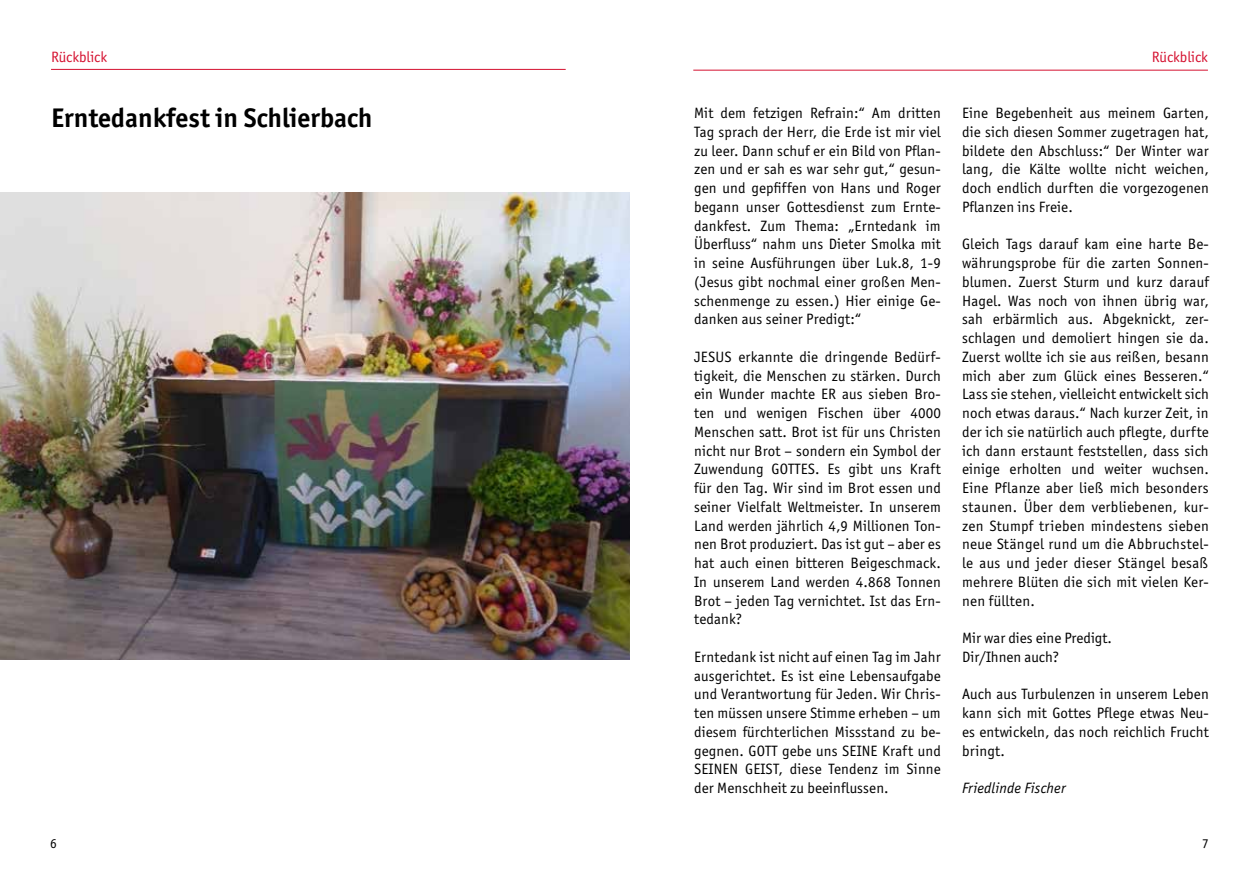
<style>
.page{position:relative;width:1259px;height:893px;background:#fff}
.page>*{position:absolute;margin:0;border:0;box-sizing:border-box;transform-origin:0 0}
.t1{font:700 27px "Officina Sans ITC Std";color:#000}
.t2{font:15px/18.8px "Officina Sans ITC Std";letter-spacing:.01em;color:#000;text-align:justify}
.t3{font:15px "Officina Sans ITC Std";color:#d51130}
.t4{font:italic 15px "Officina Sans ITC Std";letter-spacing:.01em;color:#000}
.t5{font:13.5px "Officina Sans ITC Std";color:#000}
</style>
<div class="page">
<hr style="left:51px;top:69px;width:515px;height:1px;background:#d51130">
<hr style="left:693px;top:70px;width:515px;height:1px;background:#d51130">
<img style="left:0;top:192px;width:629px;height:468px">
<p class="t3" style="left:51px;top:48px;width:58px">Rückblick</p>
<p class="t3" style="left:1151px;top:48px;width:58px">Rückblick</p>
<h1 class="t1" style="left:51px;top:101px;width:323px">Erntedankfest in Schlierbach</h1>
<p class="t2" style="left:694px;top:104px;width:248px">Mit dem fetzigen Refrain:“ Am dritten Tag sprach der Herr, die Erde ist mir viel zu leer. Dann schuf er ein Bild von Pflan&shy;zen und er sah es war sehr gut,“ gesun&shy;gen und gepfiffen von Hans und Roger begann unser Gottesdienst zum Ernte&shy;dankfest. Zum Thema: „Erntedank im Überfluss“ nahm uns Dieter Smolka mit in seine Ausführungen über Luk.8, 1-9 (Jesus gibt nochmal einer großen Men&shy;schenmenge zu essen.) Hier einige Ge&shy;danken aus seiner Predigt:“</p>
<p class="t2" style="left:694px;top:347px;width:248px">JESUS erkannte die dringende Bedürf&shy;tigkeit, die Menschen zu stärken. Durch ein Wunder machte ER aus sieben Bro&shy;ten und wenigen Fischen über 4000<br>Menschen satt. Brot ist für uns Christen nicht nur Brot – sondern ein Symbol der Zuwendung GOTTES. Es gibt uns Kraft für den Tag. Wir sind im Brot essen und seiner Vielfalt Weltmeister. In unserem Land werden jährlich 4,9 Millionen Ton&shy;nen Brot produziert. Das ist gut – aber es hat auch einen bitteren Beigeschmack.<br>In unserem Land werden 4.868 Tonnen Brot – jeden Tag vernichtet. Ist das Ern&shy;tedank?</p>
<p class="t2" style="left:694px;top:647px;width:248px">Erntedank ist nicht auf einen Tag im Jahr ausgerichtet. Es ist eine Lebensaufgabe und Verantwortung für Jeden. Wir Chris&shy;ten müssen unsere Stimme erheben – um diesem fürchterlichen Missstand zu be&shy;gegnen. GOTT gebe uns SEINE Kraft und SEINEN GEIST, diese Tendenz im Sinne der Menschheit zu beeinflussen.</p>
<p class="t2" style="left:962px;top:104px;width:248px">Eine Begebenheit aus meinem Garten, die sich diesen Sommer zugetragen hat, bildete den Abschluss:“ Der Winter war lang, die Kälte wollte nicht weichen, doch endlich durften die vorgezogenen Pflanzen ins Freie.</p>
<p class="t2" style="left:962px;top:235px;width:248px">Gleich Tags darauf kam eine harte Be&shy;währungsprobe für die zarten Sonnen&shy;blumen. Zuerst Sturm und kurz darauf Hagel. Was noch von ihnen übrig war, sah erbärmlich aus. Abgeknickt, zer&shy;schlagen und demoliert hingen sie da.<br>Zuerst wollte ich sie aus reißen, besann mich aber zum Glück eines Besseren.“ Lass sie stehen, vielleicht entwickelt sich noch etwas daraus.“ Nach kurzer Zeit, in der ich sie natürlich auch pflegte, durfte ich dann erstaunt feststellen, dass sich einige erholten und weiter wuchsen.<br>Eine Pflanze aber ließ mich besonders staunen. Über dem verbliebenen, kur&shy;zen Stumpf trieben mindestens sieben neue Stängel rund um die Abbruchstel&shy;le aus und jeder dieser Stängel besaß mehrere Blüten die sich mit vielen Ker&shy;nen füllten.</p>
<p class="t2" style="left:962px;top:629px;width:151px">Mir war dies eine Predigt.<br>Dir/Ihnen auch?</p>
<p class="t2" style="left:962px;top:685px;width:248px">Auch aus Turbulenzen in unserem Leben kann sich mit Gottes Pflege etwas Neu&shy;es entwickeln, das noch reichlich Frucht bringt.</p>
<p class="t4" style="left:962px;top:780px;width:105px">Friedlinde Fischer</p>
<p class="t5" style="left:50px;top:836px;width:8px">6</p>
<p class="t5" style="left:1202px;top:836px;width:8px">7</p>
</div>
